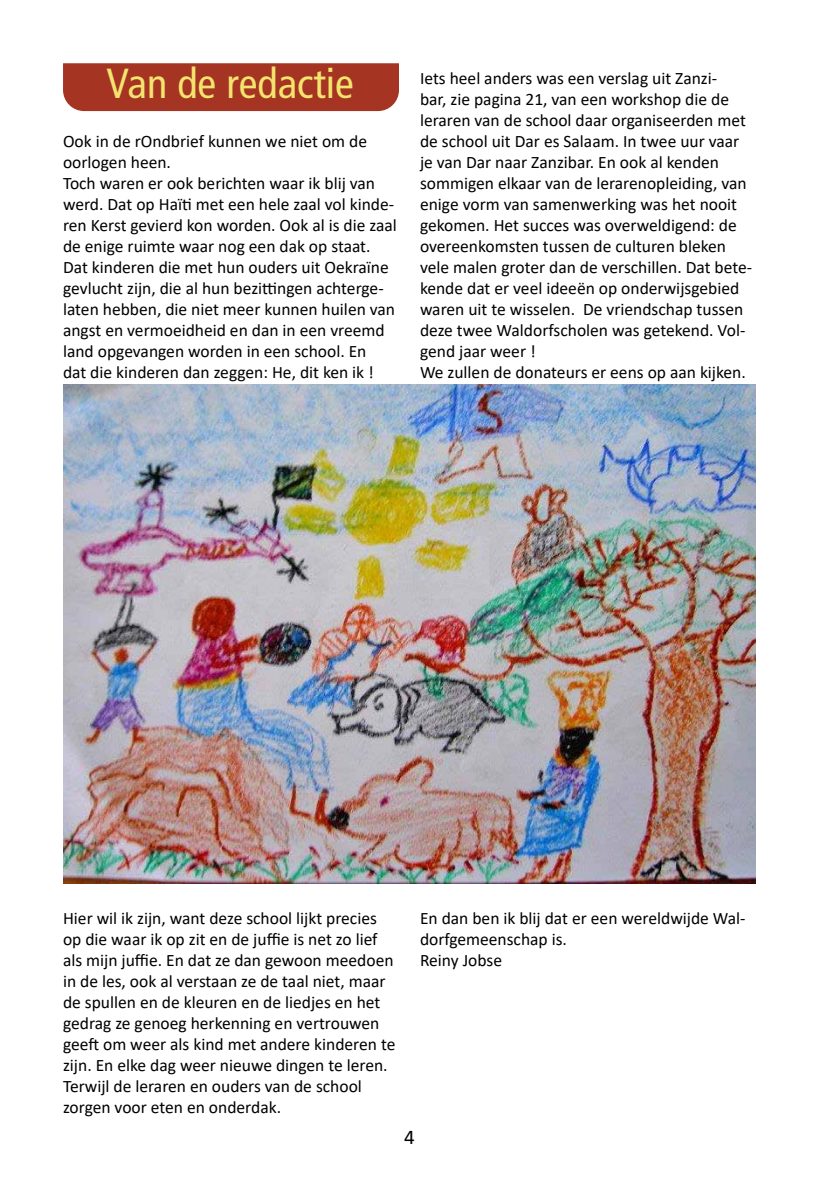
<style>
.page{position:relative;width:819px;height:1191px;background:#fff}
.page>*{position:absolute;margin:0;border:0;box-sizing:border-box;transform-origin:0 0}
.t1{font:condensed 42px "Frutiger LT Std";color:#f2e46e}
.t2{font:21px "Calibri";color:#000}
.t3{font:17.5px/21px "Calibri";color:#000}
</style>
<div class="page">
<div style="left:63px;top:63px;width:336px;height:48px;background:#a63423"></div>
<img style="left:63px;top:384px;width:693px;height:499px">
<h1 class="t1" style="left:107px;top:59px;width:249px">Van de redactie</h1>
<p class="t3" style="left:63px;top:130px;width:335px">Ook in de rOndbrief kunnen we niet om de oorlogen heen.<br>Toch waren er ook berichten waar ik blij van werd. Dat op Haïti met een hele zaal vol kinde&shy;ren Kerst gevierd kon worden. Ook al is die zaal de enige ruimte waar nog een dak op staat.<br>Dat kinderen die met hun ouders uit Oekraïne gevlucht zijn, die al hun bezittingen achterge&shy;laten hebben, die niet meer kunnen huilen van angst en vermoeidheid en dan in een vreemd land opgevangen worden in een school. En<br>dat die kinderen dan zeggen: He, dit ken ik !</p>
<p class="t3" style="left:420px;top:67px;width:334px">Iets heel anders was een verslag uit Zanzi-<br>bar, zie pagina 21, van een workshop die de leraren van de school daar organiseerden met de school uit Dar es Salaam. In twee uur vaar je van Dar naar Zanzibar. En ook al kenden sommigen elkaar van de lerarenopleiding, van enige vorm van samenwerking was het nooit gekomen. Het succes was overweldigend: de overeenkomsten tussen de culturen bleken vele malen groter dan de verschillen. Dat bete&shy;kende dat er veel ideeën op onderwijsgebied waren uit te wisselen. De vriendschap tussen deze twee Waldorfscholen was getekend. Vol&shy;gend jaar weer !<br>We zullen de donateurs er eens op aan kijken.</p>
<p class="t3" style="left:63px;top:907px;width:334px">Hier wil ik zijn, want deze school lijkt precies op die waar ik op zit en de juffie is net zo lief als mijn juffie. En dat ze dan gewoon meedoen in de les, ook al verstaan ze de taal niet, maar de spullen en de kleuren en de liedjes en het gedrag ze genoeg herkenning en vertrouwen geeft om weer als kind met andere kinderen te zijn. En elke dag weer nieuwe dingen te leren.<br>Terwijl de leraren en ouders van de school zorgen voor eten en onderdak.</p>
<p class="t3" style="left:420px;top:907px;width:327px">En dan ben ik blij dat er een wereldwijde Wal&shy;dorfgemeenschap is.<br>Reiny Jobse</p>
<p class="t2" style="left:404px;top:1122px;width:12px">4</p>
</div>
